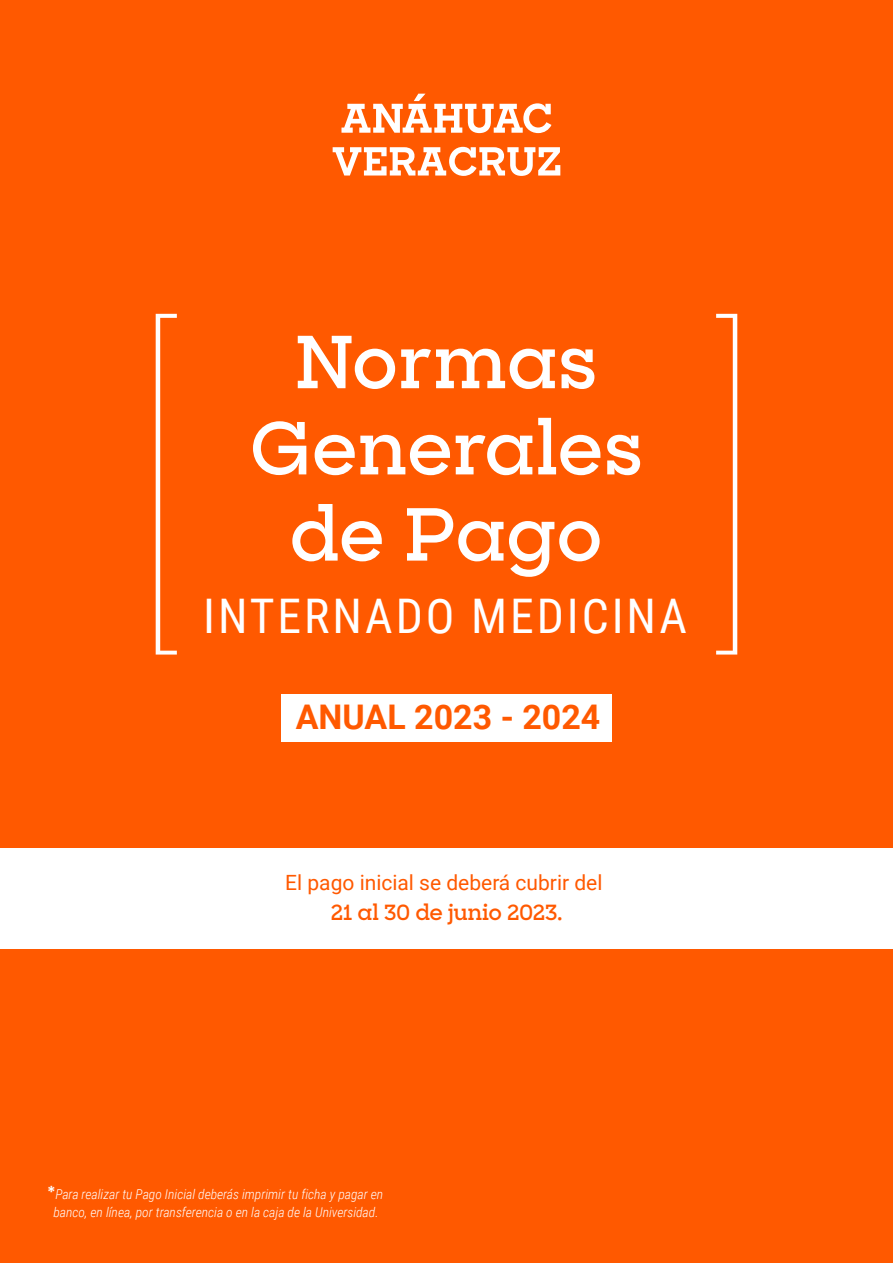
<style>
.page{position:relative;width:893px;height:1263px;background:#ff5900}
.page>*{position:absolute;margin:0;border:0;box-sizing:border-box;transform-origin:0 0}
.t1{font:600 71.85px/86.2px "Sharp Slab";color:#fff;text-align:center}
.t2{font:47.7px "Roboto Condensed";letter-spacing:.06em;color:#fff}
.t3{font:700 33.9px "Roboto";color:#ff5900}
.t4{font:21px "Roboto";color:#ff5900}
.t5{font:600 21px "Sharp Slab";letter-spacing:-.01em;color:#ff5900}
.t6{font:italic 300 13.5px/18px "Roboto Condensed";color:#fff;text-align:center}
.s1{font-family:"Sharp Slab";font-weight:600;font-style:normal;font-size:18px}
</style>
<div class="page">
<svg style="left:341px;top:94px;width:210px;height:39px"></svg>
<svg style="left:333px;top:147px;width:227px;height:29px"></svg>
<div style="left:281px;top:694px;width:331px;height:48px;background:#fff"></div>
<svg style="left:716px;top:314px;width:21px;height:340px"></svg>
<svg style="left:156px;top:314px;width:21px;height:340px"></svg>
<div style="left:0;top:849px;width:893px;height:100px;background:#fff"></div>
<h1 class="t1" style="left:249px;top:316px;width:395px">Normas<br>Generales de Pago</h1>
<h2 class="t2" style="left:203px;top:583px;width:485px">INTERNADO MEDICINA</h2>
<h3 class="t3" style="left:296px;top:694px;width:306px">ANUAL 2023 - 2024</h3>
<h3 class="t4" style="left:285px;top:868px;width:319px">El pago inicial se deberá cubrir del</h3>
<h3 class="t5" style="left:331px;top:897px;width:233px">21 al 30 de junio 2023.</h3>
<p class="t6" style="left:47px;top:1185px;width:337px"><span class="s1">*</span>Para realizar tu Pago Inicial deberás imprimir tu ficha y pagar en banco, en línea, por transferencia o en la caja de la Universidad.</p>
</div>
